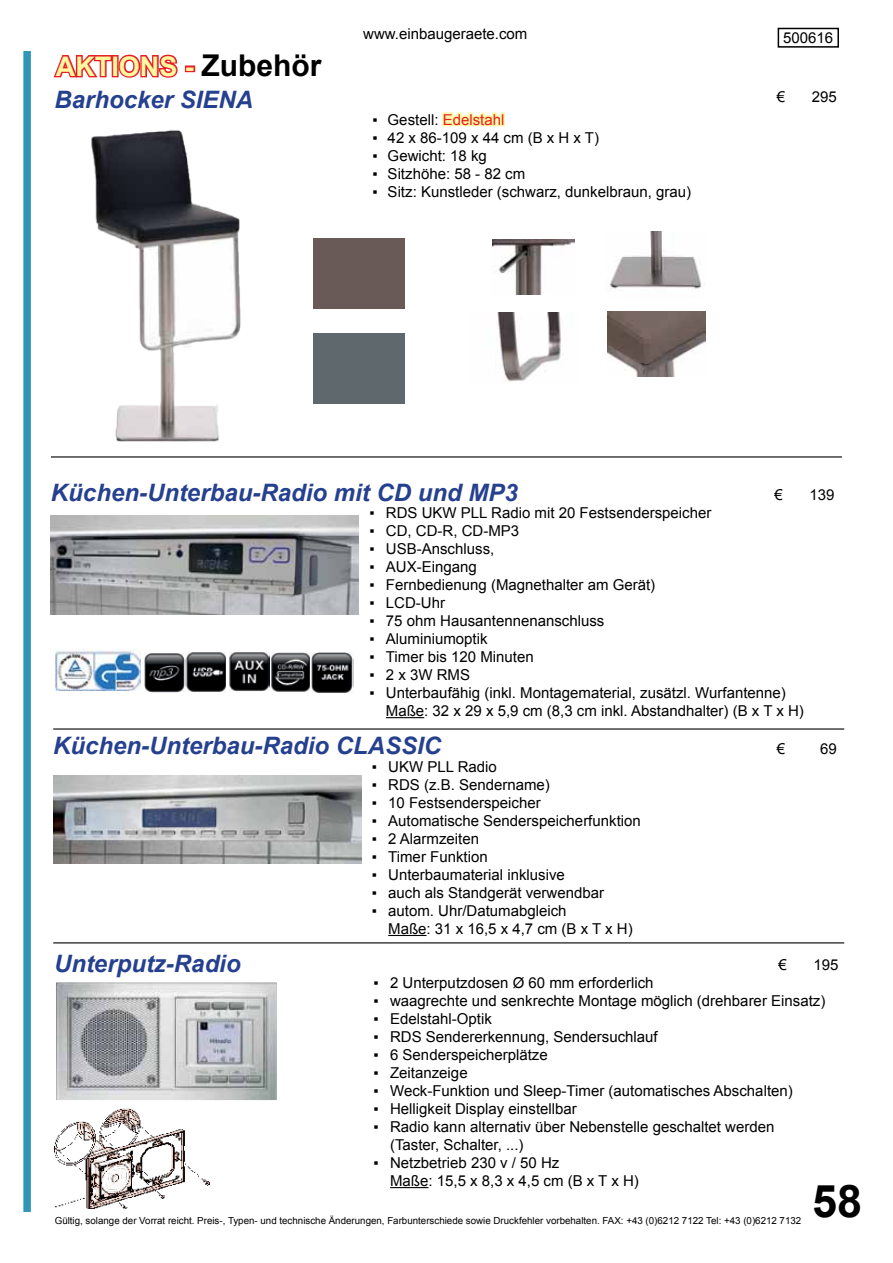
<style>
.page{position:relative;width:893px;height:1263px;background:#fff}
.page>*{position:absolute;margin:0;border:0;box-sizing:border-box;transform-origin:0 0}
.t1{font:700 45px "Arial";color:#000}
.t2{font:700 27px "Arial";color:#fff89f}
.t3{font:italic 700 24px "Arial";color:#25408f}
.t4{font:15px/18px "Arial";color:#000}
.t5{font:9.75px "Arial";color:#000}
.s1{font-size:30px;color:#000}
.s2{color:#e41f26}
</style>
<div class="page">
<div style="left:778px;top:28px;width:61px;height:20px;border:2px solid #000"></div>
<div style="left:23px;top:51px;width:8px;height:1161px;background:#2f97b5"></div>
<hr style="left:51px;top:456px;width:791px;height:1px;background:#000">
<svg style="left:442px;top:112px;width:61px;height:15px"></svg>
<div style="left:500px;top:112px;width:5px;height:14px;border:3px solid #fff89f"></div>
<img style="left:91px;top:130px;width:150px;height:312px">
<div style="left:313px;top:333px;width:92px;height:71px;background:#5f686c"></div>
<div style="left:313px;top:238px;width:92px;height:71px;background:#695a58"></div>
<img style="left:493px;top:240px;width:82px;height:55px">
<img style="left:607px;top:311px;width:98px;height:65px">
<img style="left:609px;top:232px;width:93px;height:57px">
<img style="left:51px;top:516px;width:307px;height:98px">
<hr style="left:53px;top:728px;width:791px;height:2px;background:#000">
<img style="left:56px;top:982px;width:221px;height:118px">
<hr style="left:386px;top:717px;width:38px;height:1px;background:#000">
<hr style="left:390px;top:1187px;width:38px;height:1px;background:#000">
<img style="left:54px;top:1108px;width:155px;height:101px">
<img style="left:55px;top:649px;width:85px;height:41px">
<img style="left:186px;top:652px;width:124px;height:40px">
<img style="left:144px;top:653px;width:42px;height:40px">
<img style="left:497px;top:313px;width:64px;height:69px">
<hr style="left:53px;top:942px;width:791px;height:1px;background:#000">
<hr style="left:388px;top:935px;width:39px;height:1px;background:#000">
<img style="left:53px;top:775px;width:309px;height:88px">
<img style="left:311px;top:653px;width:42px;height:40px">
<svg style="left:53px;top:54px;width:125px;height:24px"></svg>
<div style="left:185px;top:65px;width:10px;height:7px;border:3px solid #e41f26"></div>
<h2 class="t2" style="left:56px;top:48px;width:267px">AKTIONS - <span class="s1">Zubehör</span></h2>
<p class="t4" style="left:363px;top:25px;width:166px">www.einbaugeraete.com</p>
<p class="t4" style="left:783px;top:29px;width:52px">500616</p>
<h3 class="t3" style="left:55px;top:83px;width:200px">Barhocker SIENA</h3>
<p class="t4" style="left:777px;top:88px;width:10px">€</p>
<p class="t4" style="left:812px;top:88px;width:27px">295</p>
<p class="t4" style="left:373px;top:111px;width:133px">▪ Gestell: <span class="s2">Edelstahl</span></p>
<p class="t4" style="left:373px;top:129px;width:228px">▪ 42 x 86-109 x 44 cm (B x H x T)</p>
<p class="t4" style="left:373px;top:147px;width:116px">▪ Gewicht: 18 kg</p>
<p class="t4" style="left:373px;top:165px;width:154px">▪ Sitzhöhe: 58 - 82 cm</p>
<p class="t4" style="left:373px;top:183px;width:320px">▪ Sitz: Kunstleder (schwarz, dunkelbraun, grau)</p>
<h3 class="t3" style="left:51px;top:477px;width:468px">Küchen-Unterbau-Radio mit CD und MP3</h3>
<p class="t4" style="left:774px;top:486px;width:10px">€</p>
<p class="t4" style="left:809px;top:486px;width:27px">139</p>
<p class="t4" style="left:369px;top:504px;width:343px">▪ RDS UKW PLL Radio mit 20 Festsenderspeicher</p>
<p class="t4" style="left:369px;top:522px;width:151px">▪ CD, CD-R, CD-MP3</p>
<p class="t4" style="left:369px;top:540px;width:126px">▪ USB-Anschluss,</p>
<p class="t4" style="left:369px;top:558px;width:109px">▪ AUX-Eingang</p>
<p class="t4" style="left:369px;top:576px;width:287px">▪ Fernbedienung (Magnethalter am Gerät)</p>
<p class="t4" style="left:369px;top:594px;width:77px">▪ LCD-Uhr</p>
<p class="t4" style="left:369px;top:612px;width:236px">▪ 75 ohm Hausantennenanschluss</p>
<p class="t4" style="left:369px;top:630px;width:120px">▪ Aluminiumoptik</p>
<p class="t4" style="left:369px;top:648px;width:166px">▪ Timer bis 120 Minuten</p>
<p class="t4" style="left:369px;top:666px;width:102px">▪ 2 x 3W RMS</p>
<p class="t4" style="left:386px;top:684px;width:419px;text-indent:-17px">▪ Unterbaufähig (inkl. Montagematerial, zusätzl. Wurfantenne)<br>Maße: 32 x 29 x 5,9 cm (8,3 cm inkl. Abstandhalter) (B x T x H)</p>
<h3 class="t3" style="left:53px;top:730px;width:390px">Küchen-Unterbau-Radio CLASSIC</h3>
<p class="t4" style="left:777px;top:740px;width:10px">€</p>
<p class="t4" style="left:820px;top:740px;width:18px">69</p>
<p class="t4" style="left:372px;top:758px;width:127px">▪ UKW PLL Radio</p>
<p class="t4" style="left:372px;top:776px;width:180px">▪ RDS (z.B. Sendername)</p>
<p class="t4" style="left:372px;top:794px;width:171px">▪ 10 Festsenderspeicher</p>
<p class="t4" style="left:372px;top:812px;width:271px">▪ Automatische Senderspeicherfunktion</p>
<p class="t4" style="left:372px;top:830px;width:109px">▪ 2 Alarmzeiten</p>
<p class="t4" style="left:372px;top:848px;width:117px">▪ Timer Funktion</p>
<p class="t4" style="left:372px;top:866px;width:195px">▪ Unterbaumaterial inklusive</p>
<p class="t4" style="left:372px;top:884px;width:234px">▪ auch als Standgerät verwendbar</p>
<p class="t4" style="left:388px;top:902px;width:246px;text-indent:-17px">▪ autom. Uhr/Datumabgleich<br>Maße: 31 x 16,5 x 4,7 cm (B x T x H)</p>
<h3 class="t3" style="left:54px;top:947px;width:188px">Unterputz-Radio</h3>
<p class="t4" style="left:779px;top:956px;width:10px">€</p>
<p class="t4" style="left:813px;top:956px;width:27px">195</p>
<p class="t4" style="left:374px;top:974px;width:281px">▪ 2 Unterputzdosen Ø 60 mm erforderlich</p>
<p class="t4" style="left:374px;top:992px;width:453px">▪ waagrechte und senkrechte Montage möglich (drehbarer Einsatz)</p>
<p class="t4" style="left:374px;top:1010px;width:120px">▪ Edelstahl-Optik</p>
<p class="t4" style="left:374px;top:1028px;width:286px">▪ RDS Sendererkennung, Sendersuchlauf</p>
<p class="t4" style="left:374px;top:1046px;width:176px">▪ 6 Senderspeicherplätze</p>
<p class="t4" style="left:374px;top:1064px;width:96px">▪ Zeitanzeige</p>
<p class="t4" style="left:374px;top:1082px;width:421px">▪ Weck-Funktion und Sleep-Timer (automatisches Abschalten)</p>
<p class="t4" style="left:374px;top:1100px;width:205px">▪ Helligkeit Display einstellbar</p>
<p class="t4" style="left:390px;top:1118px;width:386px;text-indent:-17px">▪ Radio kann alternativ über Nebenstelle geschaltet werden (Taster, Schalter, ...)</p>
<p class="t4" style="left:390px;top:1154px;width:250px;text-indent:-16px">▪ Netzbetrieb 230 v / 50 Hz<br>Maße: 15,5 x 8,3 x 4,5 cm (B x T x H)</p>
<h1 class="t1" style="left:812px;top:1171px;width:52px">58</h1>
<p class="t5" style="left:55px;top:1214px;width:748px">Gültig, solange der Vorrat reicht. Preis-, Typen- und technische Änderungen, Farbunterschiede sowie Druckfehler vorbehalten. FAX: +43 (0)6212 7122 Tel: +43 (0)6212 7132</p>
</div>
